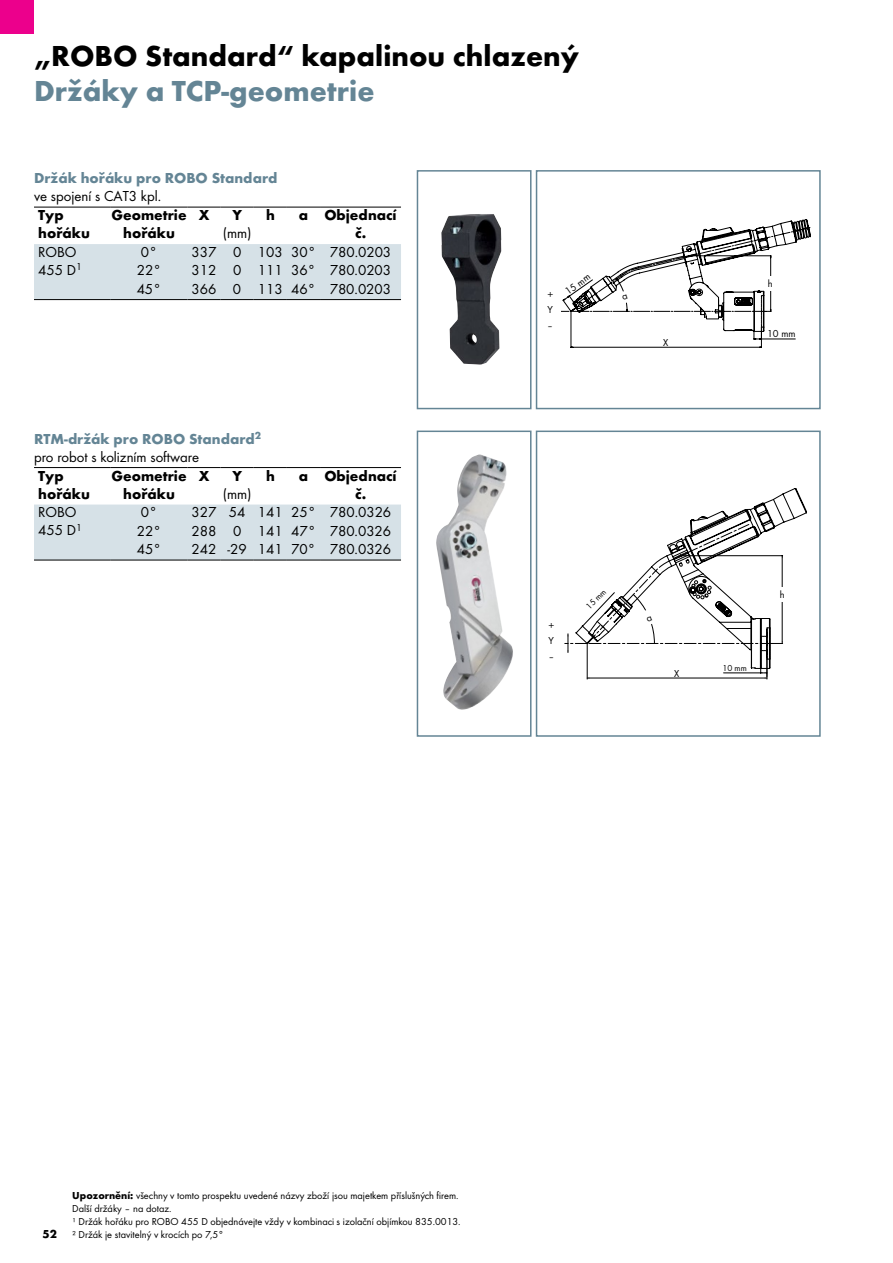
<style>
.page{position:relative;width:893px;height:1263px;background:#fff}
.page>*{position:absolute;margin:0;border:0;box-sizing:border-box;transform-origin:0 0}
.t1{font:700 30px "Futura TOT";color:#000}
.t2{font:700 30px "Futura TOT";color:#648595}
.t3{font:15px/18px "Futura TOT Boo";color:#000}
.t4{font:700 15px/18px "Futura TOT";color:#000}
.t5{font:700 15px "Futura TOT";color:#648595}
.t6{font:700 12px "Futura TOT";color:#000}
.t7{font:10.5px/15.1px "Futura TOT Boo";color:#000;text-align:justify}
.t8{font:9px "Futura TOT Boo";color:#000}
.s1{font-family:"Futura TOT";font-weight:700}
</style>
<div class="page">
<div style="left:0;top:0;width:34px;height:34px;background:#ec008c"></div>
<img style="left:441px;top:214px;width:60px;height:151px">
<div style="left:417px;top:170px;width:114px;height:239px;border:2px solid #648595"></div>
<img style="left:436px;top:454px;width:77px;height:256px">
<div style="left:417px;top:431px;width:114px;height:306px;border:2px solid #648595"></div>
<div style="left:536px;top:431px;width:285px;height:306px;border:2px solid #648595"></div>
<div style="left:536px;top:170px;width:285px;height:239px;border:2px solid #648595"></div>
<div style="left:34px;top:244px;width:367px;height:55px;background:#d6e1e7"></div>
<hr style="left:34px;top:299px;width:77px;height:1px;background:#000">
<hr style="left:111px;top:299px;width:76px;height:1px;background:#000">
<hr style="left:187px;top:299px;width:34px;height:1px;background:#000">
<hr style="left:221px;top:299px;width:33px;height:1px;background:#000">
<hr style="left:254px;top:299px;width:33px;height:1px;background:#000">
<hr style="left:287px;top:299px;width:33px;height:1px;background:#000">
<hr style="left:320px;top:299px;width:81px;height:1px;background:#000">
<hr style="left:34px;top:207px;width:77px;height:1px;background:#000">
<hr style="left:111px;top:207px;width:76px;height:1px;background:#000">
<hr style="left:187px;top:207px;width:34px;height:1px;background:#000">
<hr style="left:221px;top:207px;width:33px;height:1px;background:#000">
<hr style="left:254px;top:207px;width:33px;height:1px;background:#000">
<hr style="left:287px;top:207px;width:33px;height:1px;background:#000">
<hr style="left:320px;top:207px;width:81px;height:1px;background:#000">
<div style="left:34px;top:504px;width:367px;height:56px;background:#d6e1e7"></div>
<hr style="left:34px;top:560px;width:77px;height:1px;background:#000">
<hr style="left:111px;top:560px;width:76px;height:1px;background:#000">
<hr style="left:187px;top:560px;width:34px;height:1px;background:#000">
<hr style="left:221px;top:560px;width:33px;height:1px;background:#000">
<hr style="left:254px;top:560px;width:33px;height:1px;background:#000">
<hr style="left:287px;top:560px;width:33px;height:1px;background:#000">
<hr style="left:320px;top:560px;width:81px;height:1px;background:#000">
<hr style="left:34px;top:467px;width:77px;height:1px;background:#000">
<hr style="left:111px;top:467px;width:76px;height:1px;background:#000">
<hr style="left:187px;top:467px;width:34px;height:1px;background:#000">
<hr style="left:221px;top:467px;width:33px;height:1px;background:#000">
<hr style="left:254px;top:467px;width:33px;height:1px;background:#000">
<hr style="left:287px;top:467px;width:33px;height:1px;background:#000">
<hr style="left:320px;top:467px;width:81px;height:1px;background:#000">
<svg style="left:565px;top:488px;width:242px;height:191px"></svg>
<svg style="left:562px;top:219px;width:249px;height:129px"></svg>
<h1 class="t1" style="left:34px;top:38px;width:546px">„ROBO Standard“ kapalinou chlazený</h1>
<h1 class="t2" style="left:34px;top:73px;width:342px">Držáky a TCP-geometrie</h1>
<h2 class="t5" style="left:34px;top:169px;width:245px">Držák hořáku pro ROBO Standard</h2>
<h2 class="t3" style="left:34px;top:187px;width:129px">ve spojení s CAT3 kpl.</h2>
<h2 class="t4" style="left:38px;top:206px;width:53px">Typ hořáku</h2>
<h2 class="t4" style="left:112px;top:206px;width:77px;text-align:center">Geometrie hořáku</h2>
<h2 class="t4" style="left:199px;top:206px;width:12px">X</h2>
<h2 class="t4" style="left:232px;top:206px;width:11px">Y</h2>
<h2 class="t4" style="left:266px;top:206px;width:10px">h</h2>
<h2 class="t4" style="left:299px;top:206px;width:99px">α Objednací</h2>
<h2 class="t3" style="left:223px;top:224px;width:30px">(mm)</h2>
<h2 class="t4" style="left:355px;top:224px;width:13px">č.</h2>
<h2 class="t3" style="left:38px;top:243px;width:45px">ROBO<br>455 D<sup>1</sup></h2>
<h2 class="t3" style="left:141px;top:243px;width:18px">0°</h2>
<h2 class="t3" style="left:192px;top:243px;width:201px">337 0 103 30° 780.0203</h2>
<h2 class="t3" style="left:137px;top:261px;width:26px">22°</h2>
<h2 class="t3" style="left:192px;top:261px;width:201px">312 0 111 36° 780.0203</h2>
<h2 class="t3" style="left:137px;top:280px;width:26px">45°</h2>
<h2 class="t3" style="left:192px;top:280px;width:201px">366 0 113 46° 780.0203</h2>
<h2 class="t5" style="left:34px;top:430px;width:229px">RTM-držák pro ROBO Standard<sup>2</sup></h2>
<h2 class="t3" style="left:34px;top:448px;width:167px">pro robot s kolizním software</h2>
<h2 class="t4" style="left:38px;top:467px;width:53px">Typ hořáku</h2>
<h2 class="t4" style="left:112px;top:467px;width:77px;text-align:center">Geometrie hořáku</h2>
<h2 class="t4" style="left:199px;top:467px;width:12px">X</h2>
<h2 class="t4" style="left:232px;top:467px;width:11px">Y</h2>
<h2 class="t4" style="left:266px;top:467px;width:10px">h</h2>
<h2 class="t4" style="left:299px;top:467px;width:99px">α Objednací</h2>
<h2 class="t3" style="left:223px;top:485px;width:30px">(mm)</h2>
<h2 class="t4" style="left:355px;top:485px;width:13px">č.</h2>
<h2 class="t3" style="left:38px;top:503px;width:45px">ROBO<br>455 D<sup>1</sup></h2>
<h2 class="t3" style="left:141px;top:503px;width:18px">0°</h2>
<h2 class="t3" style="left:192px;top:503px;width:201px">327 54 141 25° 780.0326</h2>
<h2 class="t3" style="left:137px;top:522px;width:26px">22°</h2>
<h2 class="t3" style="left:192px;top:522px;width:201px">288 0 141 47° 780.0326</h2>
<h2 class="t3" style="left:137px;top:540px;width:26px">45°</h2>
<h2 class="t3" style="left:192px;top:540px;width:201px">242 -29 141 70° 780.0326</h2>
<p class="t7" style="left:547px;top:287px;width:7px">+ Y –</p>
<p class="t7" style="left:562px;top:286px;width:30px;rotate:-36deg">15 mm</p>
<p class="t7" style="left:548px;top:618px;width:7px">+ Y –</p>
<p class="t8" style="left:584px;top:604px;width:26px;rotate:-45deg">15 mm</p>
<p class="t7" style="left:663px;top:334px;width:7px">X</p>
<p class="t7" style="left:768px;top:276px;width:6px">h</p>
<p class="t7" style="left:767px;top:326px;width:30px">10 mm</p>
<p class="t7" style="left:674px;top:666px;width:7px">X</p>
<p class="t8" style="left:722px;top:663px;width:26px">10 mm</p>
<p class="t7" style="left:780px;top:587px;width:6px">h</p>
<p class="t6" style="left:43px;top:1227px;width:16px">52</p>
<p class="t7" style="left:72px;top:1189px;width:390px;line-height:13px;text-align:left"><span class="s1">Upozornění:</span> všechny v tomto prospektu uvedené názvy zboží jsou majetkem příslušných firem.<br>Další držáky – na dotaz.<br>¹ Držák hořáku pro ROBO 455 D objednávejte vždy v kombinaci s izolační objímkou 835.0013.<br>² Držák je stavitelný v krocích po 7,5°</p>
</div>
